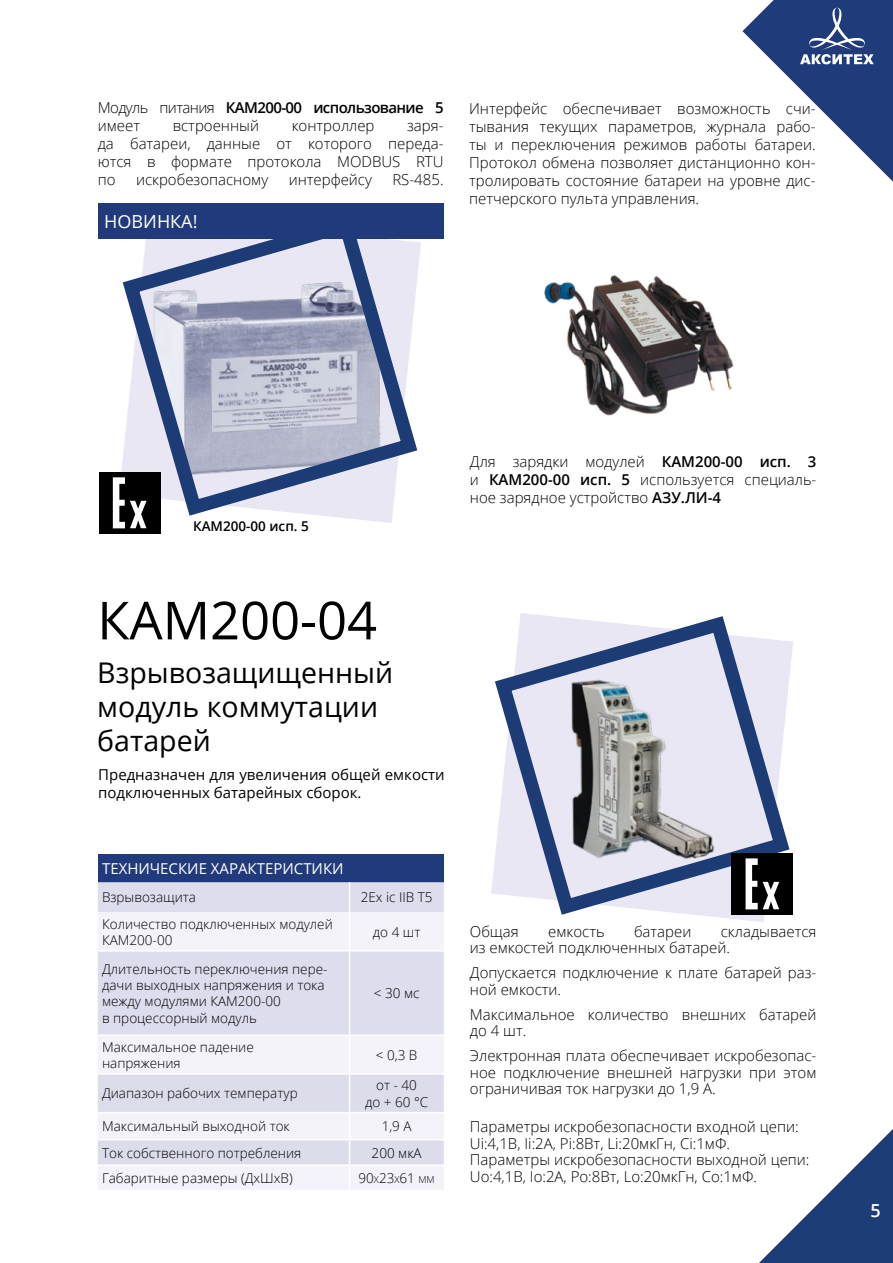
<style>
.page{position:relative;width:893px;height:1263px;background:#fff}
.page>*{position:absolute;margin:0;border:0;box-sizing:border-box;transform-origin:0 0}
.t1{font:52.5px "Open Sans";color:#000}
.t2{font:28.5px/34.2px "Open Sans";color:#000}
.t3{font:18px "Open Sans";color:#fff}
.t4{font:600 18px "Open Sans";color:#fff}
.t5{font:300 15px/18px "Open Sans";color:#000}
.t6{font:15px/18px "Open Sans";color:#000}
.t7{font:600 15px/18px "Open Sans";letter-spacing:-.04em;color:#000}
.t8{font:15px "Open Sans";color:#fff}
.t9{font:300 13.5px/16.2px "Open Sans";color:#000}
.t10{font:600 13.5px "Open Sans";color:#000}
.t11{font:300 13.5px "Open Sans";color:#000}
.s1{font-weight:300}
.s2{font-weight:600}
.s3{font-size:9.45px}
</style>
<div class="page">
<svg style="left:759px;top:1129px;width:134px;height:134px"></svg>
<svg style="left:742px;top:0;width:151px;height:182px"></svg>
<svg style="left:114px;top:238px;width:312px;height:285px;background:#b9bed2"></svg>
<svg style="left:491px;top:613px;width:302px;height:309px;background:#c0c3d1"></svg>
<div style="left:99px;top:472px;width:62px;height:62px;background:#000"></div>
<svg style="left:113px;top:477px;width:34px;height:51px"></svg>
<img style="left:544px;top:275px;width:190px;height:141px">
<div style="left:98px;top:854px;width:346px;height:28px;background:#213a7b"></div>
<div style="left:98px;top:882px;width:346px;height:30px;background:#dedded"></div>
<div style="left:98px;top:912px;width:345px;height:161px;background:#f4f3f9"></div>
<div style="left:98px;top:951px;width:346px;height:83px;background:#dedded"></div>
<hr style="left:349px;top:882px;width:1px;height:30px;background:#fff">
<hr style="left:349px;top:912px;width:1px;height:38px;background:#fff">
<hr style="left:98px;top:950px;width:252px;height:1px;background:#fff">
<hr style="left:350px;top:950px;width:94px;height:1px;background:#fff">
<hr style="left:349px;top:951px;width:1px;height:83px;background:#fff">
<hr style="left:98px;top:1034px;width:252px;height:2px;background:#fff">
<hr style="left:350px;top:1034px;width:94px;height:2px;background:#fff">
<hr style="left:349px;top:1036px;width:1px;height:37px;background:#fff">
<svg style="left:98px;top:1074px;width:346px;height:116px"></svg>
<div style="left:98px;top:203px;width:345px;height:35px;background:#213a7b"></div>
<div style="left:732px;top:853px;width:61px;height:62px;background:#000"></div>
<svg style="left:746px;top:858px;width:33px;height:51px"></svg>
<p class="t7" style="left:98px;top:98px;width:347px"><span class="s1">Модуль питания</span> КАМ200-00 использование 5 <span class="s1">имеет</span></p>
<p class="t5" style="left:173px;top:116px;width:88px">встроенный</p>
<p class="t5" style="left:292px;top:116px;width:84px">контроллер</p>
<p class="t5" style="left:98px;top:116px;width:347px;text-align:justify;text-indent:309px">заря&shy;да батареи, данные от которого переда&shy;ются в формате протокола MODBUS RTU по</p>
<p class="t5" style="left:136px;top:170px;width:134px">искробезопасному</p>
<p class="t5" style="left:289px;top:170px;width:85px">интерфейсу</p>
<p class="t5" style="left:392px;top:170px;width:53px">RS-485.</p>
<p class="t3" style="left:104px;top:209px;width:95px">НОВИНКА!</p>
<p class="t5" style="left:469px;top:99px;width:348px;text-align:justify">Интерфейс обеспечивает возможность счи&shy;тывания текущих параметров, журнала рабо&shy;ты и переключения режимов работы батареи.<br>Протокол обмена позволяет дистанционно кон&shy;тролировать состояние батареи на уровне дис&shy;петчерского пульта управления.</p>
<p class="t10" style="left:193px;top:517px;width:117px">КАМ200-00 исп. 5</p>
<p class="t5" style="left:470px;top:452px;width:348px;text-align:justify">Для зарядки модулей <span class="s2">КАМ200-00 исп. 3 </span>и <span class="s2">КАМ200‑00 исп. 5</span> используется специаль&shy;ное зарядное устройство <span class="s2">АЗУ.ЛИ‑4</span></p>
<h1 class="t1" style="left:97px;top:584px;width:281px">КАМ200-04</h1>
<h2 class="t2" style="left:97px;top:654px;width:298px">Взрывозащищенный модуль коммутации батарей</h2>
<p class="t6" style="left:98px;top:765px;width:348px">Предназначен для увеличения общей емкости подключенных батарейных сборок.</p>
<p class="t8" style="left:102px;top:858px;width:243px">ТЕХНИЧЕСКИЕ ХАРАКТЕРИСТИКИ</p>
<p class="t9" style="left:102px;top:889px;width:96px">Взрывозащита</p>
<p class="t9" style="left:361px;top:889px;width:73px">2Ex ic IIB T5</p>
<p class="t9" style="left:102px;top:915px;width:232px">Количество подключенных модулей<br>КАМ200-00</p>
<p class="t9" style="left:373px;top:923px;width:49px">до 4 шт</p>
<p class="t9" style="left:102px;top:960px;width:227px">Длительность переключения пере&shy;дачи выходных напряжения и тока между модулями КАМ200-00<br>в процессорный модуль</p>
<p class="t9" style="left:374px;top:985px;width:47px">&lt; 30 мс</p>
<p class="t9" style="left:102px;top:1038px;width:153px">Максимальное падение напряжения</p>
<p class="t9" style="left:376px;top:1046px;width:43px">&lt; 0,3 В</p>
<p class="t9" style="left:102px;top:1085px;width:197px">Диапазон рабочих температур</p>
<p class="t9" style="left:365px;top:1077px;width:65px;text-align:center">от - 40<br>до + 60 °С</p>
<p class="t9" style="left:102px;top:1118px;width:189px">Максимальный выходной ток</p>
<p class="t9" style="left:382px;top:1118px;width:31px">1,9 А</p>
<p class="t9" style="left:102px;top:1144px;width:201px">Ток собственного потребления</p>
<p class="t9" style="left:372px;top:1144px;width:52px">200 мкА</p>
<p class="t9" style="left:102px;top:1170px;width:192px">Габаритные размеры (ДхШхВ)</p>
<p class="t11" style="left:359px;top:1169px;width:78px">90<span class="s3">х</span>23<span class="s3">х</span>61 <span class="s3">мм</span></p>
<p class="t5" style="left:470px;top:922px;width:50px">Общая</p>
<p class="t5" style="left:548px;top:922px;width:58px">емкость</p>
<p class="t5" style="left:634px;top:922px;width:59px">батареи</p>
<p class="t5" style="left:470px;top:923px;width:348px;line-height:16.5px;text-indent:251px">складывается из емкостей подключенных батарей.</p>
<p class="t5" style="left:470px;top:964px;width:348px;line-height:16.5px">Допускается подключение к плате батарей раз&shy;ной емкости.</p>
<p class="t5" style="left:470px;top:1006px;width:348px;line-height:16.5px">Максимальное количество внешних батарей до 4 шт.</p>
<p class="t5" style="left:470px;top:1047px;width:348px;line-height:16.5px;text-align:justify">Электронная плата обеспечивает искробезопас&shy;ное подключение внешней нагрузки при этом ограничивая ток нагрузки до 1,9 А.</p>
<p class="t5" style="left:470px;top:1118px;width:341px;line-height:16.5px">Параметры искробезопасности входной цепи:<br>Ui:4,1B, Ii:2A, Pi:8Вт, Li:20мкГн, Ci:1мФ.<br>Параметры искробезопасности выходной цепи:<br>Uo:4,1B, Io:2A, Po:8Вт, Lo:20мкГн, Со:1мФ.</p>
<p class="t4" style="left:870px;top:1198px;width:12px">5</p>
</div>
